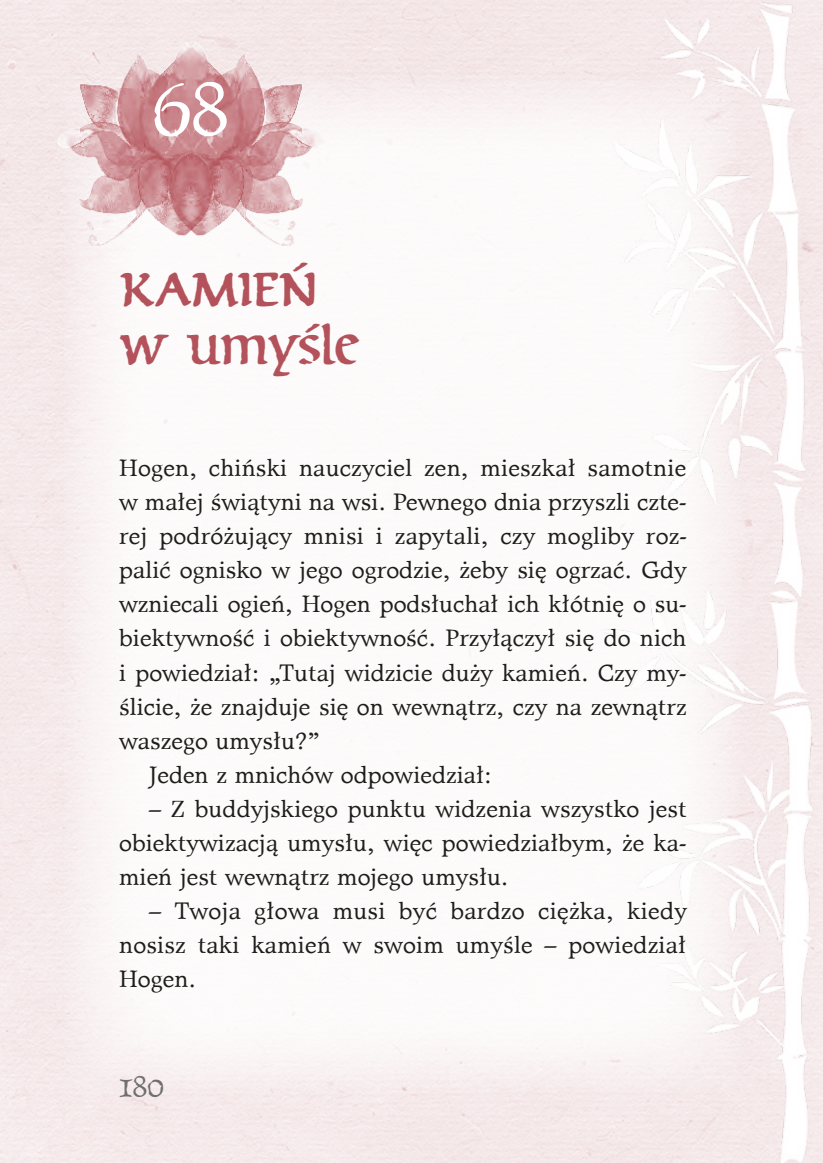
<style>
.page{position:relative;width:823px;height:1163px;background:#fff}
.page>*{position:absolute;margin:0;border:0;box-sizing:border-box;transform-origin:0 0}
.t1{font:72px "Schrift EFN";color:#fff}
.t2{font:700 46px/58px "Schrift EFN";color:#b3525a}
.t3{font:28px "Schrift EFN";color:#706f6f}
.t4{font:24px/34px "Matt Antique EU";color:#1d1d1b;text-align:justify}
</style>
<div class="page">
<img style="left:589px;top:0;width:232px;height:1162px">
<img style="left:58px;top:42px;width:266px;height:203px">
<h1 class="t1" style="left:152px;top:66px;width:77px">68</h1>
<h2 class="t2" style="left:119px;top:263px;width:242px">KAMIEŃ w umyśle</h2>
<p class="t4" style="left:119px;top:451px;width:568px">Hogen, chiński nauczyciel zen, mieszkał samotnie</p>
<p class="t4" style="left:119px;top:485px;width:568px">w małej świątyni na wsi. Pewnego dnia przyszli czte-</p>
<p class="t4" style="left:119px;top:519px;width:569px">rej podróżujący mnisi i zapytali, czy mogliby roz-</p>
<p class="t4" style="left:119px;top:553px;width:568px">palić ognisko w jego ogrodzie, żeby się ogrzać. Gdy</p>
<p class="t4" style="left:119px;top:587px;width:568px">wzniecali ogień, Hogen podsłuchał ich kłótnię o su-</p>
<p class="t4" style="left:119px;top:621px;width:568px">biektywność i obiektywność. Przyłączył się do nich</p>
<p class="t4" style="left:119px;top:655px;width:568px">i powiedział: „Tutaj widzicie duży kamień. Czy my-</p>
<p class="t4" style="left:119px;top:689px;width:568px">ślicie, że znajduje się on wewnątrz, czy na zewnątrz</p>
<p class="t4" style="left:119px;top:723px;width:202px">waszego umysłu?”</p>
<p class="t4" style="left:149px;top:757px;width:344px">Jeden z mnichów odpowiedział:</p>
<p class="t4" style="left:119px;top:791px;width:569px;text-indent:30px">– Z buddyjskiego punktu widzenia wszystko jest obiektywizacją umysłu, więc powiedziałbym, że ka&shy;mień jest wewnątrz mojego umysłu.</p>
<p class="t4" style="left:119px;top:893px;width:569px;text-indent:30px">– Twoja głowa musi być bardzo ciężka, kiedy nosisz taki kamień w swoim umyśle – powiedział Hogen.</p>
<p class="t3" style="left:119px;top:1069px;width:46px">180</p>
</div>
